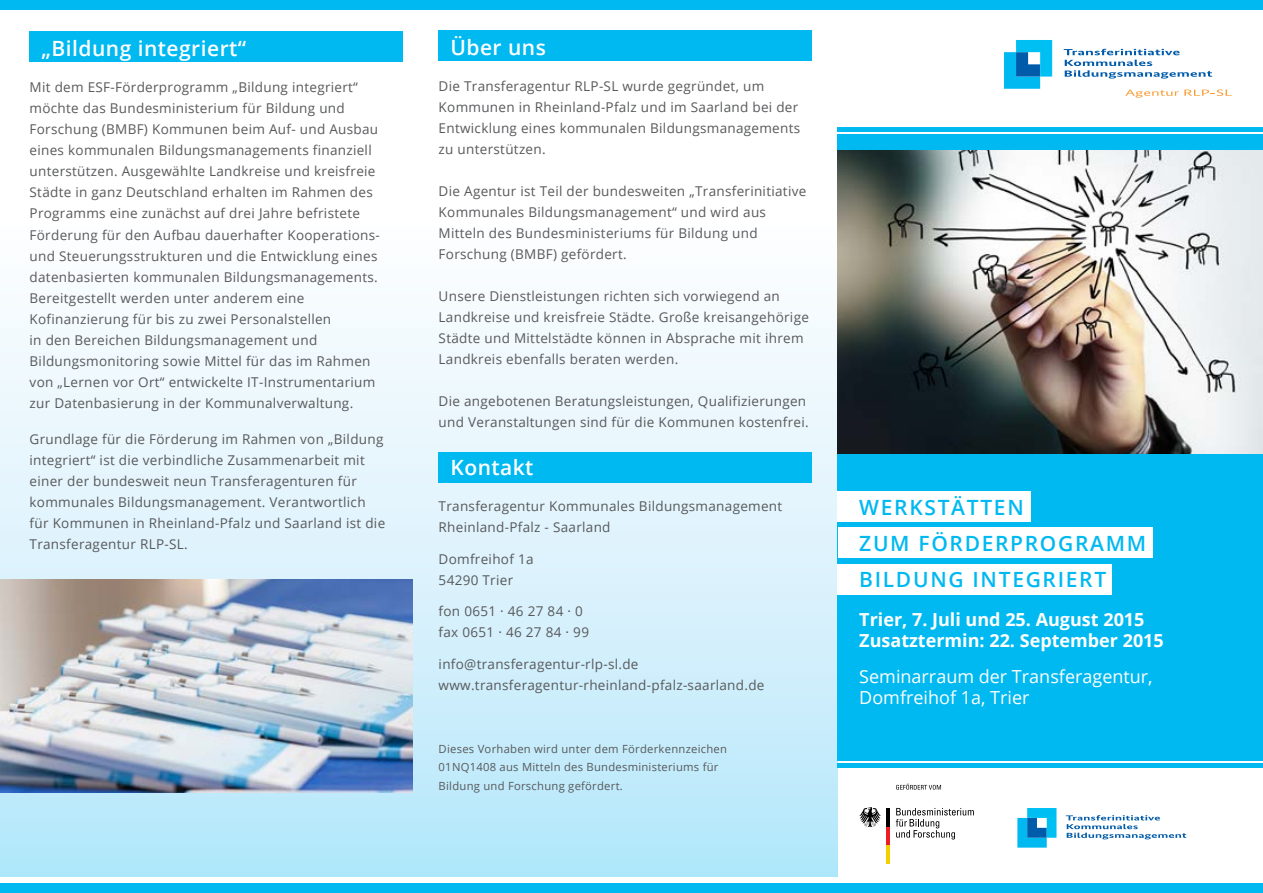
<style>
.page{position:relative;width:1263px;height:893px;background:#fff}
.page>*{position:absolute;margin:0;border:0;box-sizing:border-box;transform-origin:0 0}
.t1{font:600 21px/36px "Open Sans";letter-spacing:.08em;color:#00b9f1}
.t2{font:600 21px "Open Sans";color:#fff}
.t3{font:700 18px/21.6px "Open Sans";color:#fff}
.t4{font:18px/21px "Open Sans";color:#fff}
.t5{font:13.5px/21px "Open Sans";letter-spacing:.02em;color:#58595b}
.t6{font:11.25px/18.8px "Open Sans";letter-spacing:.02em;color:#58595b}
</style>
<div class="page">
<div style="left:0;top:220px;width:838px;height:656px;background:linear-gradient(to bottom,#fffeff,#b6e7fa)"></div>
<div style="left:438px;top:30px;width:374px;height:31px;background:#00b9f1"></div>
<div style="left:438px;top:452px;width:374px;height:31px;background:#00b9f1"></div>
<div style="left:838px;top:440px;width:425px;height:321px;background:#00b9f1"></div>
<div style="left:838px;top:763px;width:425px;height:5px;background:#00b9f1"></div>
<div style="left:30px;top:31px;width:373px;height:31px;background:#00b9f1"></div>
<hr style="left:838px;top:128px;width:425px;height:4px;background:#00b9f1">
<div style="left:838px;top:134px;width:425px;height:273px;background:#00b9f1"></div>
<svg style="left:1125px;top:89px;width:107px;height:9px"></svg>
<svg style="left:1064px;top:49px;width:148px;height:30px"></svg>
<svg style="left:1004px;top:40px;width:48px;height:49px"></svg>
<svg style="left:896px;top:808px;width:78px;height:31px"></svg>
<hr style="left:886px;top:845px;width:4px;height:18px;background:#f5ce00">
<hr style="left:886px;top:826px;width:4px;height:19px;background:#ed1d24">
<hr style="left:886px;top:808px;width:4px;height:18px;background:#000">
<svg style="left:859px;top:807px;width:22px;height:20px"></svg>
<svg style="left:896px;top:784px;width:45px;height:6px"></svg>
<svg style="left:1066px;top:815px;width:120px;height:24px"></svg>
<svg style="left:1017px;top:808px;width:39px;height:40px"></svg>
<div style="left:0;top:883px;width:1263px;height:10px;background:#00b9f1"></div>
<img style="left:838px;top:151px;width:425px;height:302px">
<div style="left:0;top:0;width:1263px;height:10px;background:#00b9f1"></div>
<div style="left:838px;top:491px;width:193px;height:31px;background:#fff"></div>
<div style="left:838px;top:564px;width:274px;height:30px;background:#fff"></div>
<div style="left:838px;top:528px;width:314px;height:30px;background:#fff"></div>
<img style="left:0;top:579px;width:412px;height:213px">
<h1 class="t2" style="left:41px;top:34px;width:206px">„BILDUNG INTEGRIERT“</h1>
<p class="t5" style="left:30px;top:77px;width:352px">Mit dem ESF-Förderprogramm „Bildung integriert“ möchte das Bundesministerium für Bildung und Forschung (BMBF) Kommunen beim Auf- und Ausbau eines kommunalen Bildungsmanagements finanziell unterstützen. Ausgewählte Landkreise und kreisfreie Städte in ganz Deutschland erhalten im Rahmen des Programms eine zunächst auf drei Jahre befristete Förderung für den Aufbau dauerhafter Kooperations&shy;und Steuerungsstrukturen und die Entwicklung eines datenbasierten kommunalen Bildungsmanagements.<br>Bereitgestellt werden unter anderem eine Kofinanzierung für bis zu zwei Personalstellen<br>in den Bereichen Bildungsmanagement und Bildungsmonitoring sowie Mittel für das im Rahmen von „Lernen vor Ort“ entwickelte IT-Instrumentarium zur Datenbasierung in der Kommunalverwaltung.</p>
<p class="t5" style="left:30px;top:428px;width:357px">Grundlage für die Förderung im Rahmen von „Bildung integriert“ ist die verbindliche Zusammenarbeit mit einer der bundesweit neun Transferagenturen für kommunales Bildungsmanagement. Verantwortlich für Kommunen in Rheinland-Pfalz und Saarland ist die Transferagentur RLP-SL.</p>
<h1 class="t2" style="left:450px;top:33px;width:97px">ÜBER UNS</h1>
<p class="t5" style="left:439px;top:75px;width:363px">Die Transferagentur RLP-SL wurde gegründet, um Kommunen in Rheinland-Pfalz und im Saarland bei der Entwicklung eines kommunalen Bildungsmanagements zu unterstützen.</p>
<p class="t5" style="left:439px;top:180px;width:369px">Die Agentur ist Teil der bundesweiten „Transferinitiative Kommunales Bildungsmanagement“ und wird aus Mitteln des Bundesministeriums für Bildung und Forschung (BMBF) gefördert.</p>
<p class="t5" style="left:439px;top:285px;width:372px">Unsere Dienstleistungen richten sich vorwiegend an Landkreise und kreisfreie Städte. Große kreisangehörige Städte und Mittelstädte können in Absprache mit ihrem Landkreis ebenfalls beraten werden.</p>
<p class="t5" style="left:439px;top:390px;width:372px">Die angebotenen Beratungsleistungen, Qualifizierungen und Veranstaltungen sind für die Kommunen kostenfrei.</p>
<h1 class="t2" style="left:450px;top:453px;width:85px">KONTAKT</h1>
<p class="t5" style="left:439px;top:495px;width:345px">Transferagentur Kommunales Bildungsmanagement<br>Rheinland-Pfalz - Saarland</p>
<p class="t5" style="left:439px;top:548px;width:96px">Domfreihof 1a<br>54290 Trier</p>
<p class="t5" style="left:439px;top:600px;width:152px">fon 0651 · 46 27 84 · 0 fax 0651 · 46 27 84 · 99</p>
<p class="t5" style="left:439px;top:653px;width:327px">info@transferagentur-rlp-sl.de www.transferagentur-rheinland-pfalz-saarland.de</p>
<p class="t6" style="left:439px;top:739px;width:290px">Dieses Vorhaben wird unter dem Förderkennzeichen<br>01NQ1408 aus Mitteln des Bundesministeriums für<br>Bildung und Forschung gefördert.</p>
<h1 class="t1" style="left:859px;top:489px;width:288px">WERKSTÄTTEN<br>ZUM FÖRDERPROGRAMM<br>BILDUNG I NTEGRIERT</h1>
<h2 class="t3" style="left:859px;top:608px;width:306px">Trier, 7. Juli und 25. August 2015<br>Zusatztermin: 22. September 2015</h2>
<h2 class="t4" style="left:859px;top:666px;width:295px">Seminarraum der Transferagentur,<br>Domfreihof 1a, Trier</h2>
</div>
